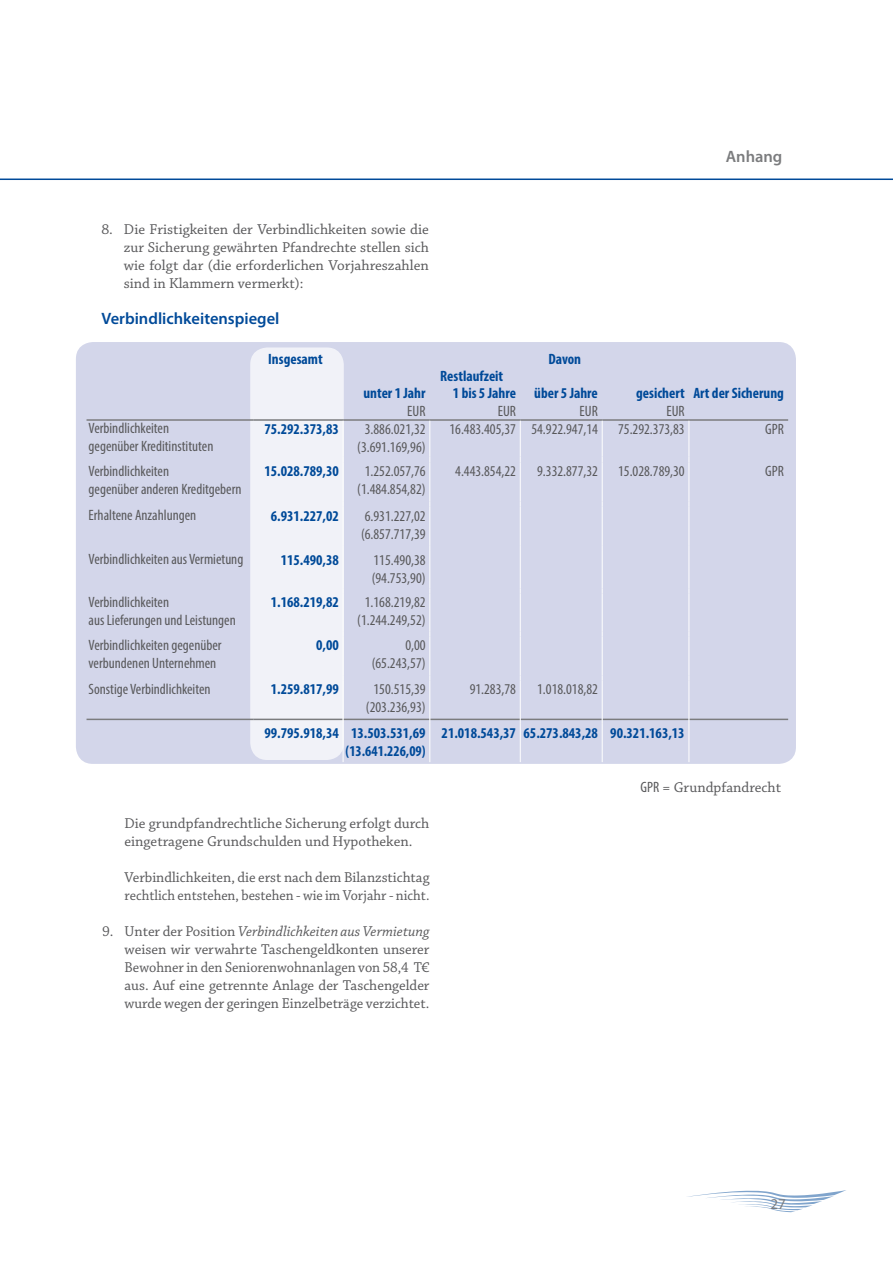
<style>
.page{position:relative;width:893px;height:1263px;background:#fff}
.page>*{position:absolute;margin:0;border:0;box-sizing:border-box;transform-origin:0 0}
.t1{font:600 16.5px "Myriad Pro";color:#004a99}
.t2{font:600 16.5px "Myriad Pro";color:#7b7c7e}
.t3{font:15px/18px "Chaparral Pro";color:#58585a;text-align:justify}
.t4{font:condensed 15px/18px "Myriad Pro";color:#58585a}
.t5{font:700 condensed 15px/18px "Myriad Pro";color:#004a99;text-align:right}
.t6{font:15px "Myriad Pro";color:#7b7c7e}
.s1{font-style:italic}
.s2{font-family:"Myriad Pro";font-stretch:condensed}
</style>
<div class="page">
<svg style="left:687px;top:1190px;width:159px;height:22px"></svg>
<hr style="left:0;top:179px;width:893px;height:1px;background:#004a99">
<div style="left:76px;top:342px;width:720px;height:422px;background:#d3d6ea;border-radius:17px"></div>
<div style="left:250px;top:347px;width:94px;height:413px;background:#f1f2f8;border-radius:17px"></div>
<hr style="left:87px;top:419px;width:167px;height:2px;background:#7b7c7e">
<hr style="left:254px;top:419px;width:89px;height:2px;background:#7b7c7e">
<hr style="left:343px;top:419px;width:87px;height:2px;background:#7b7c7e">
<hr style="left:430px;top:419px;width:90px;height:2px;background:#7b7c7e">
<hr style="left:520px;top:419px;width:82px;height:2px;background:#7b7c7e">
<hr style="left:602px;top:419px;width:87px;height:2px;background:#7b7c7e">
<hr style="left:689px;top:419px;width:99px;height:2px;background:#7b7c7e">
<hr style="left:87px;top:719px;width:167px;height:1px;background:#7b7c7e">
<hr style="left:254px;top:719px;width:89px;height:1px;background:#7b7c7e">
<hr style="left:343px;top:719px;width:86px;height:1px;background:#7b7c7e">
<hr style="left:430px;top:719px;width:90px;height:1px;background:#7b7c7e">
<hr style="left:521px;top:719px;width:81px;height:1px;background:#7b7c7e">
<hr style="left:603px;top:719px;width:86px;height:1px;background:#7b7c7e">
<hr style="left:689px;top:719px;width:99px;height:1px;background:#7b7c7e">
<hr style="left:343px;top:421px;width:1px;height:36px;background:#fff">
<hr style="left:429px;top:421px;width:1px;height:36px;background:#fff">
<hr style="left:520px;top:421px;width:1px;height:36px;background:#fff">
<hr style="left:602px;top:421px;width:1px;height:36px;background:#fff">
<hr style="left:689px;top:421px;width:1px;height:36px;background:#fff">
<hr style="left:343px;top:462px;width:1px;height:40px;background:#fff">
<hr style="left:429px;top:462px;width:1px;height:40px;background:#fff">
<hr style="left:520px;top:462px;width:1px;height:40px;background:#fff">
<hr style="left:602px;top:462px;width:1px;height:40px;background:#fff">
<hr style="left:689px;top:462px;width:1px;height:40px;background:#fff">
<hr style="left:343px;top:507px;width:1px;height:39px;background:#fff">
<hr style="left:429px;top:507px;width:1px;height:39px;background:#fff">
<hr style="left:520px;top:507px;width:1px;height:39px;background:#fff">
<hr style="left:602px;top:507px;width:1px;height:39px;background:#fff">
<hr style="left:689px;top:507px;width:1px;height:39px;background:#fff">
<hr style="left:343px;top:551px;width:1px;height:37px;background:#fff">
<hr style="left:429px;top:551px;width:1px;height:37px;background:#fff">
<hr style="left:520px;top:551px;width:1px;height:37px;background:#fff">
<hr style="left:602px;top:551px;width:1px;height:37px;background:#fff">
<hr style="left:689px;top:551px;width:1px;height:37px;background:#fff">
<hr style="left:343px;top:593px;width:1px;height:39px;background:#fff">
<hr style="left:429px;top:593px;width:1px;height:39px;background:#fff">
<hr style="left:520px;top:593px;width:1px;height:39px;background:#fff">
<hr style="left:602px;top:593px;width:1px;height:39px;background:#fff">
<hr style="left:689px;top:593px;width:1px;height:39px;background:#fff">
<hr style="left:343px;top:636px;width:1px;height:39px;background:#fff">
<hr style="left:429px;top:636px;width:1px;height:39px;background:#fff">
<hr style="left:520px;top:636px;width:1px;height:39px;background:#fff">
<hr style="left:602px;top:636px;width:1px;height:39px;background:#fff">
<hr style="left:689px;top:636px;width:1px;height:39px;background:#fff">
<hr style="left:343px;top:680px;width:1px;height:39px;background:#fff">
<hr style="left:429px;top:680px;width:1px;height:39px;background:#fff">
<hr style="left:520px;top:680px;width:1px;height:39px;background:#fff">
<hr style="left:602px;top:680px;width:1px;height:39px;background:#fff">
<hr style="left:689px;top:680px;width:1px;height:39px;background:#fff">
<hr style="left:343px;top:724px;width:1px;height:38px;background:#fff">
<hr style="left:429px;top:724px;width:1px;height:38px;background:#fff">
<hr style="left:520px;top:724px;width:1px;height:38px;background:#fff">
<hr style="left:602px;top:724px;width:1px;height:38px;background:#fff">
<hr style="left:689px;top:724px;width:1px;height:38px;background:#fff">
<p class="t3" style="left:124px;top:221px;width:306px;text-indent:-22px">8. Die Fristigkeiten der Verbindlichkeiten sowie die zur Sicherung gewährten Pfandrechte stellen sich wie folgt dar (die erforderlichen Vorjahreszahlen sind in Klammern vermerkt):</p>
<p class="t1" style="left:101px;top:308px;width:180px">Verbindlichkeitenspiegel</p>
<p class="t2" style="left:726px;top:146px;width:58px">Anhang</p>
<p class="t5" style="left:268px;top:349px;width:56px">Insgesamt</p>
<p class="t5" style="left:548px;top:349px;width:34px">Davon</p>
<p class="t5" style="left:440px;top:366px;width:65px">Restlaufzeit</p>
<p class="t5" style="left:363px;top:383px;width:64px">unter 1 Jahr</p>
<p class="t5" style="left:453px;top:383px;width:147px">1 bis 5 Jahre über 5 Jahre</p>
<p class="t5" style="left:636px;top:383px;width:149px">gesichert Art der Sicherung</p>
<p class="t4" style="left:407px;top:402px;width:20px">EUR</p>
<p class="t4" style="left:498px;top:402px;width:20px">EUR</p>
<p class="t4" style="left:580px;top:402px;width:20px">EUR</p>
<p class="t4" style="left:666px;top:402px;width:20px">EUR</p>
<p class="t4" style="left:89px;top:419px;width:126px">Verbindlichkeiten gegenüber Kreditinstituten</p>
<p class="t5" style="left:264px;top:419px;width:76px">75.292.373,83</p>
<p class="t4" style="left:357px;top:420px;width:70px;text-align:center">3.886.021,32 (3.691.169,96)</p>
<p class="t4" style="left:449px;top:420px;width:150px">16.483.405,37 54.922.947,14</p>
<p class="t4" style="left:618px;top:420px;width:68px">75.292.373,83</p>
<p class="t4" style="left:765px;top:420px;width:20px">GPR</p>
<p class="t4" style="left:89px;top:462px;width:154px">Verbindlichkeiten<br>gegenüber anderen Kreditgebern</p>
<p class="t5" style="left:264px;top:462px;width:76px">15.028.789,30</p>
<p class="t4" style="left:357px;top:462px;width:70px;text-align:center">1.252.057,76 (1.484.854,82)</p>
<p class="t4" style="left:455px;top:462px;width:62px">4.443.854,22</p>
<p class="t4" style="left:537px;top:462px;width:62px">9.332.877,32</p>
<p class="t4" style="left:618px;top:462px;width:68px">15.028.789,30</p>
<p class="t4" style="left:765px;top:462px;width:20px">GPR</p>
<p class="t4" style="left:89px;top:506px;width:109px">Erhaltene Anzahlungen</p>
<p class="t5" style="left:271px;top:506px;width:69px">6.931.227,02</p>
<p class="t4" style="left:361px;top:506px;width:66px">6.931.227,02 (6.857.717,39</p>
<p class="t4" style="left:89px;top:550px;width:156px">Verbindlichkeiten aus Vermietung</p>
<p class="t5" style="left:281px;top:550px;width:60px">115.490,38</p>
<p class="t4" style="left:372px;top:551px;width:55px">115.490,38 (94.753,90)</p>
<p class="t4" style="left:89px;top:593px;width:149px">Verbindlichkeiten<br>aus Lieferungen und Leistungen</p>
<p class="t5" style="left:271px;top:593px;width:69px">1.168.219,82</p>
<p class="t4" style="left:357px;top:593px;width:70px;text-align:center">1.168.219,82 (1.244.249,52)</p>
<p class="t4" style="left:89px;top:635px;width:134px">Verbindlichkeiten gegenüber verbundenen Unternehmen</p>
<p class="t5" style="left:316px;top:636px;width:24px">0,00</p>
<p class="t4" style="left:372px;top:636px;width:55px;text-align:right">0,00 (65.243,57)</p>
<p class="t4" style="left:89px;top:679px;width:123px">Sonstige Verbindlichkeiten</p>
<p class="t5" style="left:271px;top:680px;width:69px">1.259.817,99</p>
<p class="t4" style="left:366px;top:680px;width:61px;text-align:center">150.515,39 (203.236,93)</p>
<p class="t4" style="left:470px;top:680px;width:48px">91.283,78</p>
<p class="t4" style="left:537px;top:680px;width:62px">1.018.018,82</p>
<p class="t5" style="left:264px;top:723px;width:163px">99.795.918,34 13.503.531,69 (13.641.226,09)</p>
<p class="t5" style="left:442px;top:723px;width:245px">21.018.543,37 65.273.843,28 90.321.163,13</p>
<p class="t3" style="left:125px;top:815px;width:306px">Die grundpfandrechtliche Sicherung erfolgt durch eingetragene Grundschulden und Hypotheken.</p>
<p class="t3" style="left:125px;top:869px;width:306px">Verbindlichkeiten, die erst nach dem Bilanzstichtag rechtlich entstehen, bestehen - wie im Vorjahr - nicht.</p>
<p class="t3" style="left:125px;top:923px;width:306px;text-indent:-22px">9. Unter der Position <span class="s1">Verbindlichkeiten aus Vermietung </span>weisen wir verwahrte Taschengeldkonten unserer Bewohner in den Seniorenwohnanlagen von 58,4 T€ aus. Auf eine getrennte Anlage der Taschengelder wurde wegen der geringen Einzelbeträge verzichtet.</p>
<p class="t3" style="left:641px;top:779px;width:142px"><span class="s2">GPR</span> = Grundpfandrecht</p>
<p class="t6" style="left:771px;top:1194px;width:17px">27</p>
</div>
